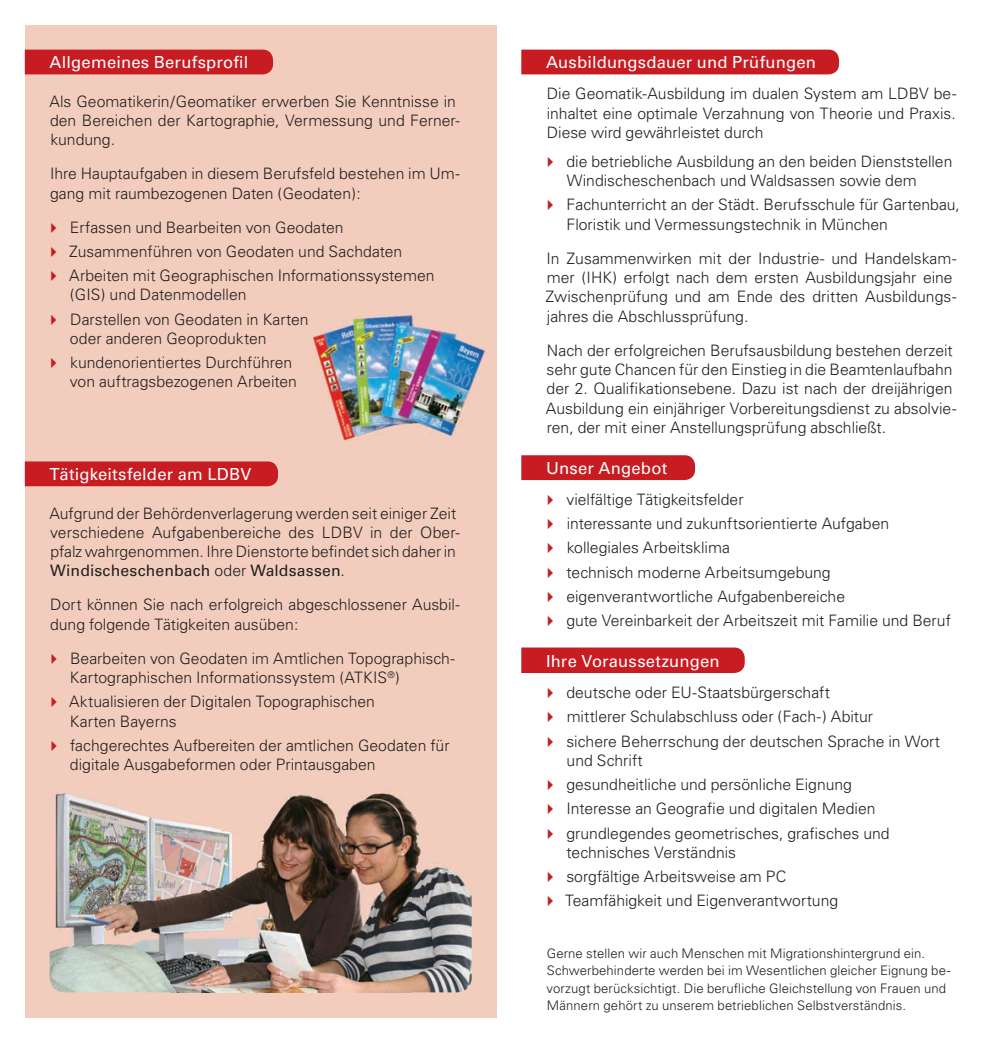
<style>
.page{position:relative;width:993px;height:1042px;background:#fff}
.page>*{position:absolute;margin:0;border:0;box-sizing:border-box;transform-origin:0 0}
.t1{font:500 16.62px "Univers CE";letter-spacing:.01em;color:#fff}
.t2{font:300 15.75px/19.2px "Univers";color:#231f20}
.t3{font:500 15.75px "Univers CE";letter-spacing:.01em;color:#231f20}
.t4{font:300 13.12px/17.5px "Univers";letter-spacing:.005em;color:#231f20}
.s1{font-family:"Univers";font-weight:300}
</style>
<div class="page">
<div style="left:25px;top:25px;width:471px;height:992px;background:#f2cdbd"></div>
<img style="left:50px;top:793px;width:421px;height:199px">
<img style="left:312px;top:314px;width:175px;height:127px">
<div style="left:25px;top:50px;width:248px;height:24px;background:#c61c22"></div>
<div style="left:25px;top:461px;width:253px;height:25px;background:#c61c22"></div>
<div style="left:521px;top:50px;width:317px;height:24px;background:#c61c22"></div>
<div style="left:521px;top:647px;width:223px;height:26px;background:#c61c22"></div>
<div style="left:521px;top:455px;width:173px;height:25px;background:#c61c22"></div>
<p class="t1" style="left:50px;top:53px;width:200px">Allgemeines Berufsprofil</p>
<p class="t2" style="left:49px;top:92px;width:412px">Als Geomatikerin/Geomatiker erwerben Sie Kenntnisse in den Bereichen der Kartographie, Vermessung und Ferner&shy;kundung.</p>
<p class="t2" style="left:50px;top:164px;width:411px">Ihre Hauptaufgaben in diesem Berufsfeld bestehen im Um&shy;gang mit raumbezogenen Daten (Geodaten):</p>
<p class="t2" style="left:69px;top:215px;width:367px;line-height:24.2px">Erfassen und Bearbeiten von Geodaten<br>Zusammenführen von Geodaten und Sachdaten<br>Arbeiten mit Geographischen Informationssystemen</p>
<p class="t2" style="left:70px;top:283px;width:240px;line-height:24.2px">(GIS) und Datenmodellen<br>Darstellen von Geodaten in Karten</p>
<p class="t2" style="left:70px;top:326px;width:224px;line-height:24.2px">oder anderen Geoprodukten kundenorientiertes Durchführen</p>
<p class="t2" style="left:70px;top:372px;width:228px">von auftragsbezogenen Arbeiten</p>
<p class="t1" style="left:50px;top:465px;width:203px">Tätigkeitsfelder am LDBV</p>
<p class="t2" style="left:49px;top:503px;width:412px">Aufgrund der Behördenverlagerung werden seit einiger Zeit verschiedene Aufgabenbereiche des LDBV in der Ober&shy;pfalz wahrgenommen. Ihre Dienstorte befindet sich daher in</p>
<p class="t3" style="left:50px;top:561px;width:296px">Windischeschenbach <span class="s1">oder</span> Waldsassen<span class="s1">.</span></p>
<p class="t2" style="left:50px;top:595px;width:411px">Dort können Sie nach erfolgreich abgeschlossener Ausbil&shy;dung folgende Tätigkeiten ausüben:</p>
<p class="t2" style="left:70px;top:649px;width:386px">Bearbeiten von Geodaten im Amtlichen Topographisch-<br>Kartographischen Informationssystem (ATKIS<sup>®</sup>)</p>
<p class="t2" style="left:69px;top:692px;width:307px">Aktualisieren der Digitalen Topographischen<br>Karten Bayerns</p>
<p class="t2" style="left:70px;top:735px;width:381px">fachgerechtes Aufbereiten der amtlichen Geodaten für digitale Ausgabeformen oder Printausgaben</p>
<p class="t1" style="left:546px;top:53px;width:271px">Ausbildungsdauer und Prüfungen</p>
<p class="t2" style="left:546px;top:84px;width:411px;text-align:justify">Die Geomatik-Ausbildung im dualen System am LDBV be&shy;inhaltet eine optimale Verzahnung von Theorie und Praxis.<br>Diese wird gewährleistet durch</p>
<p class="t2" style="left:566px;top:152px;width:387px">die betriebliche Ausbildung an den beiden Dienststellen<br>Windischeschenbach und Waldsassen sowie dem</p>
<p class="t2" style="left:566px;top:195px;width:395px">Fachunterricht an der Städt. Berufsschule für Gartenbau,<br>Floristik und Vermessungstechnik in München</p>
<p class="t2" style="left:545px;top:249px;width:412px">In Zusammenwirken mit der Industrie- und Handelskam&shy;mer (IHK) erfolgt nach dem ersten Ausbildungsjahr eine Zwischenprüfung und am Ende des dritten Ausbildungs&shy;jahres die Abschlussprüfung.</p>
<p class="t2" style="left:545px;top:340px;width:412px">Nach der erfolgreichen Berufsausbildung bestehen derzeit sehr gute Chancen für den Einstieg in die Beamtenlaufbahn der 2. Qualifikationsebene. Dazu ist nach der dreijährigen Ausbildung ein einjähriger Vorbereitungsdienst zu absolvie&shy;ren, der mit einer Anstellungsprüfung abschließt.</p>
<p class="t1" style="left:546px;top:458px;width:123px">Unser Angebot</p>
<p class="t2" style="left:566px;top:487px;width:386px;line-height:24.2px">vielfältige Tätigkeitsfelder<br>interessante und zukunftsorientierte Aufgaben kollegiales Arbeitsklima<br>technisch moderne Arbeitsumgebung eigenverantwortliche Aufgabenbereiche<br>gute Vereinbarkeit der Arbeitszeit mit Familie und Beruf</p>
<p class="t1" style="left:546px;top:651px;width:175px">Ihre Voraussetzungen</p>
<p class="t2" style="left:566px;top:680px;width:375px;line-height:24.2px">deutsche oder EU-Staatsbürgerschaft<br>mittlerer Schulabschluss oder (Fach-) Abitur<br>sichere Beherrschung der deutschen Sprache in Wort</p>
<p class="t2" style="left:566px;top:748px;width:325px;line-height:24.2px">und Schrift<br>gesundheitliche und persönliche Eignung Interesse an Geografie und digitalen Medien grundlegendes geometrisches, grafisches und</p>
<p class="t2" style="left:565px;top:840px;width:274px;line-height:24.2px">technisches Verständnis<br>sorgfältige Arbeitsweise am PC<br>Teamfähigkeit und Eigenverantwortung</p>
<p class="t4" style="left:546px;top:944px;width:405px">Gerne stellen wir auch Menschen mit Migrationshintergrund ein.<br>Schwerbehinderte werden bei im Wesentlichen gleicher Eignung be&shy;vorzugt berücksichtigt. Die berufliche Gleichstellung von Frauen und Männern gehört zu unserem betrieblichen Selbstverständnis.</p>
</div>
